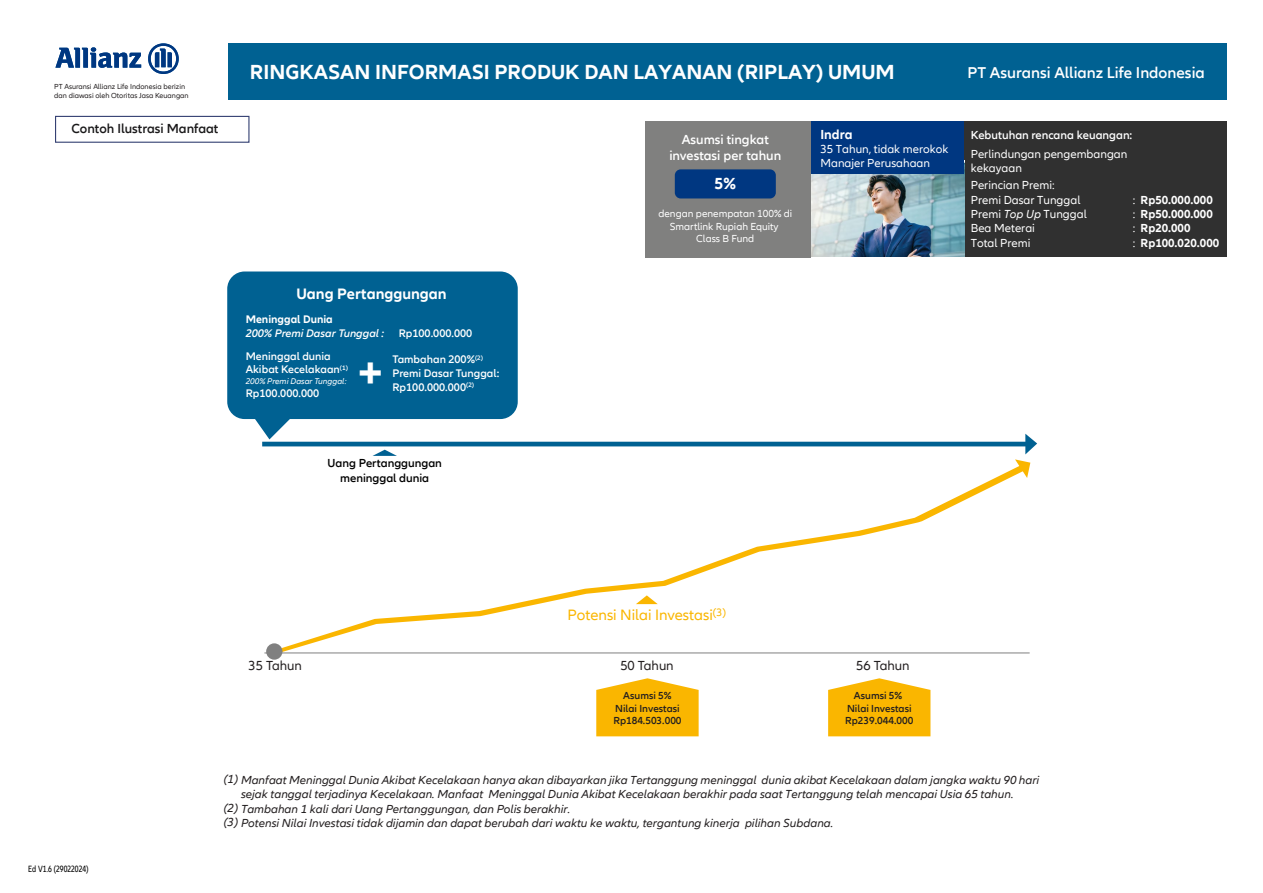
<style>
.page{position:relative;width:1263px;height:893px;background:#fff}
.page>*{position:absolute;margin:0;border:0;box-sizing:border-box;transform-origin:0 0}
.t1{font:700 46.65px "Allianz Neo";color:#fff}
.t2{font:700 21px "Allianz Neo";color:#fff}
.t3{font:700 16.5px "Allianz Neo";color:#fff}
.t4{font:600 16.2px "Allianz Neo";color:#fff}
.t5{font:700 15.6px "Allianz Neo";color:#fff}
.t6{font:15.45px "Allianz Neo";color:#fab600}
.t7{font:600 13.5px/16.2px "Allianz Neo";color:#fff;text-align:center}
.t8{font:600 13.5px "Allianz Neo";color:#191819}
.t9{font:13.5px "Allianz Neo";color:#231f20}
.t10{font:700 13.5px "Allianz Neo";color:#fff}
.t11{font:italic 12px "Allianz Neo";color:#231f20}
.t12{font:12px/14.4px "Allianz Neo";color:#fff}
.t13{font:700 12px "Allianz Neo";color:#fff}
.t14{font:600 12px/14.4px "Allianz Neo";color:#000;text-align:center}
.t15{font:600 12px "Allianz Neo";color:#fff}
.t16{font:600 11.4px/13.6px "Allianz Neo";color:#fff}
.t17{font:italic 600 11.4px "Allianz Neo";color:#fff}
.t18{font:700 11.4px "Allianz Neo";color:#fff}
.t19{font:600 10.5px/12.6px "Allianz Neo";color:#231f20;text-align:center}
.t20{font:10.5px/12.6px "Allianz Neo";color:#fff;text-align:center}
.t21{font:condensed 9.3px "Allianz Neo";color:#000;scale:.95 1}
.t22{font:italic 8.55px "Allianz Neo";color:#fff}
.t23{font:7.5px/9px "Allianz Neo";color:#231f20}
.t24{font:600 6.6px "Allianz Neo";color:#fff}
.s1{font-weight:400}
.s2{font-style:italic}
</style>
<div class="page">
<div style="left:228px;top:43px;width:998px;height:56px;background:#006192"></div>
<svg style="left:55px;top:47px;width:86px;height:21px"></svg>
<svg style="left:148px;top:43px;width:31px;height:31px"></svg>
<div style="left:55px;top:116px;width:194px;height:27px;border:1px solid #354173"></div>
<div style="left:227px;top:271px;width:291px;height:148px;background:#006192;border-radius:17px"></div>
<svg style="left:596px;top:678px;width:103px;height:58px;background:#fabe1c"></svg>
<svg style="left:828px;top:678px;width:102px;height:58px;background:#fabd1b"></svg>
<svg style="left:266px;top:478px;width:759px;height:175px"></svg>
<hr style="left:264px;top:653px;width:766px;height:1px;background:#808080">
<svg style="left:636px;top:595px;width:22px;height:9px"></svg>
<div style="left:266px;top:643px;width:16px;height:17px;background:#808080;border-radius:50%"></div>
<svg style="left:251px;top:409px;width:786px;height:69px"></svg>
<div style="left:780px;top:121px;width:446px;height:136px;background:#303030"></div>
<img style="left:811px;top:173px;width:153px;height:84px">
<div style="left:811px;top:121px;width:153px;height:52px;background:#003781"></div>
<div style="left:645px;top:121px;width:166px;height:136px;background:#80807f"></div>
<div style="left:675px;top:169px;width:101px;height:29px;background:#003781;border-radius:6px"></div>
<p class="t23" style="left:54px;top:82px;width:136px">PT Asuransi Allianz Life Indonesia berizin dan diawasi oleh Otoritas Jasa Keuangan</p>
<p class="t8" style="left:72px;top:121px;width:148px">Contoh Ilustrasi Manfaat</p>
<h2 class="t2" style="left:250px;top:60px;width:646px">RINGKASAN INFORMASI PRODUK DAN LAYANAN (RIPLAY) UMUM</h2>
<h3 class="t4" style="left:967px;top:63px;width:239px">PT Asuransi Allianz Life Indonesia</h3>
<h3 class="t5" style="left:296px;top:285px;width:152px">Uang Pertanggungan</h3>
<p class="t18" style="left:246px;top:313px;width:89px">Meninggal Dunia</p>
<p class="t17" style="left:246px;top:326px;width:140px">200% Premi Dasar Tunggal :</p>
<p class="t16" style="left:399px;top:326px;width:75px">Rp100.000.000</p>
<p class="t16" style="left:246px;top:349px;width:104px">Meninggal dunia<br>Akibat Kecelakaan<sup>(1)</sup></p>
<p class="t22" style="left:246px;top:376px;width:102px">200% Premi Dasar Tunggal:</p>
<p class="t16" style="left:246px;top:387px;width:75px">Rp100.000.000</p>
<p class="t16" style="left:392px;top:353px;width:109px">Tambahan 200%<sup>(2)<br></sup>Premi Dasar Tunggal:<br>Rp100.000.000</p>
<h1 class="t1" style="left:358px;top:343px;width:27px">+</h1>
<p class="t24" style="left:466px;top:381px;width:10px">(2)</p>
<p class="t14" style="left:328px;top:457px;width:116px">Uang Pertanggungan meninggal dunia</p>
<p class="t7" style="left:669px;top:132px;width:113px">Asumsi tingkat investasi per tahun</p>
<h3 class="t3" style="left:715px;top:174px;width:23px">5%</h3>
<p class="t20" style="left:658px;top:208px;width:135px">dengan penempatan 100% di<br>Smartlink Rupiah Equity<br>Class B Fund</p>
<p class="t10" style="left:820px;top:126px;width:34px">Indra</p>
<p class="t12" style="left:820px;top:142px;width:129px">35 Tahun, tidak merokok<br>Manajer Perusahaan</p>
<p class="t15" style="left:971px;top:129px;width:163px">Kebutuhan rencana keuangan:</p>
<p class="t12" style="left:971px;top:147px;width:158px">Perlindungan pengembangan kekayaan</p>
<p class="t12" style="left:971px;top:178px;width:111px">Perincian Premi:<br>Premi Dasar Tunggal</p>
<p class="t13" style="left:1133px;top:193px;width:81px"><span class="s1">:</span> Rp50.000.000</p>
<p class="t12" style="left:971px;top:207px;width:117px">Premi <span class="s2">Top Up</span> Tunggal</p>
<p class="t13" style="left:1133px;top:207px;width:81px"><span class="s1">:</span> Rp50.000.000</p>
<p class="t12" style="left:971px;top:222px;width:66px">Bea Meterai</p>
<p class="t13" style="left:1133px;top:221px;width:59px"><span class="s1">:</span> Rp20.000</p>
<p class="t12" style="left:971px;top:236px;width:61px">Total Premi</p>
<p class="t13" style="left:1133px;top:236px;width:88px"><span class="s1">:</span> Rp100.020.000</p>
<p class="t6" style="left:567px;top:606px;width:160px">Potensi Nilai Investasi<sup>(3)</sup></p>
<p class="t9" style="left:249px;top:658px;width:55px">35 Tahun</p>
<p class="t9" style="left:620px;top:658px;width:55px">50 Tahun</p>
<p class="t9" style="left:856px;top:658px;width:55px">56 Tahun</p>
<p class="t19" style="left:613px;top:689px;width:70px">Asumsi 5%<br>Nilai Investasi<br>Rp184.503.000</p>
<p class="t19" style="left:845px;top:689px;width:70px">Asumsi 5%<br>Nilai Investasi<br>Rp239.044.000</p>
<p class="t21" style="left:28px;top:863px;width:65px">Ed V1.6 (29022024)</p>
<p class="t21" style="left:56px;top:863px;width:32px">04 1023)</p>
<p class="t21" style="left:48px;top:863px;width:42px">5 1010 3</p>
<p class="t21" style="left:48px;top:863px;width:5px">1</p>
<p class="t21" style="left:48px;top:863px;width:26px">4 3 3</p>
<p class="t21" style="left:48px;top:863px;width:42px">2 DDMMYY</p>
<p class="t21" style="left:48px;top:863px;width:18px">3 8</p>
<p class="t11" style="left:224px;top:773px;width:817px">(1) Manfaat Meninggal Dunia Akibat Kecelakaan hanya akan dibayarkan jika Tertanggung meninggal dunia akibat Kecelakaan dalam jangka waktu 90 hari</p>
<p class="t11" style="left:241px;top:787px;width:774px">sejak tanggal terjadinya Kecelakaan. Manfaat Meninggal Dunia Akibat Kecelakaan berakhir pada saat Tertanggung telah mencapai Usia 65 tahun.</p>
<p class="t11" style="left:224px;top:802px;width:348px">(2) Tambahan 1 kali dari Uang Pertanggungan, dan Polis berakhir.</p>
<p class="t11" style="left:224px;top:816px;width:611px">(3) Potensi Nilai Investasi tidak dijamin dan dapat berubah dari waktu ke waktu, tergantung kinerja pilihan Subdana.</p>
</div>
